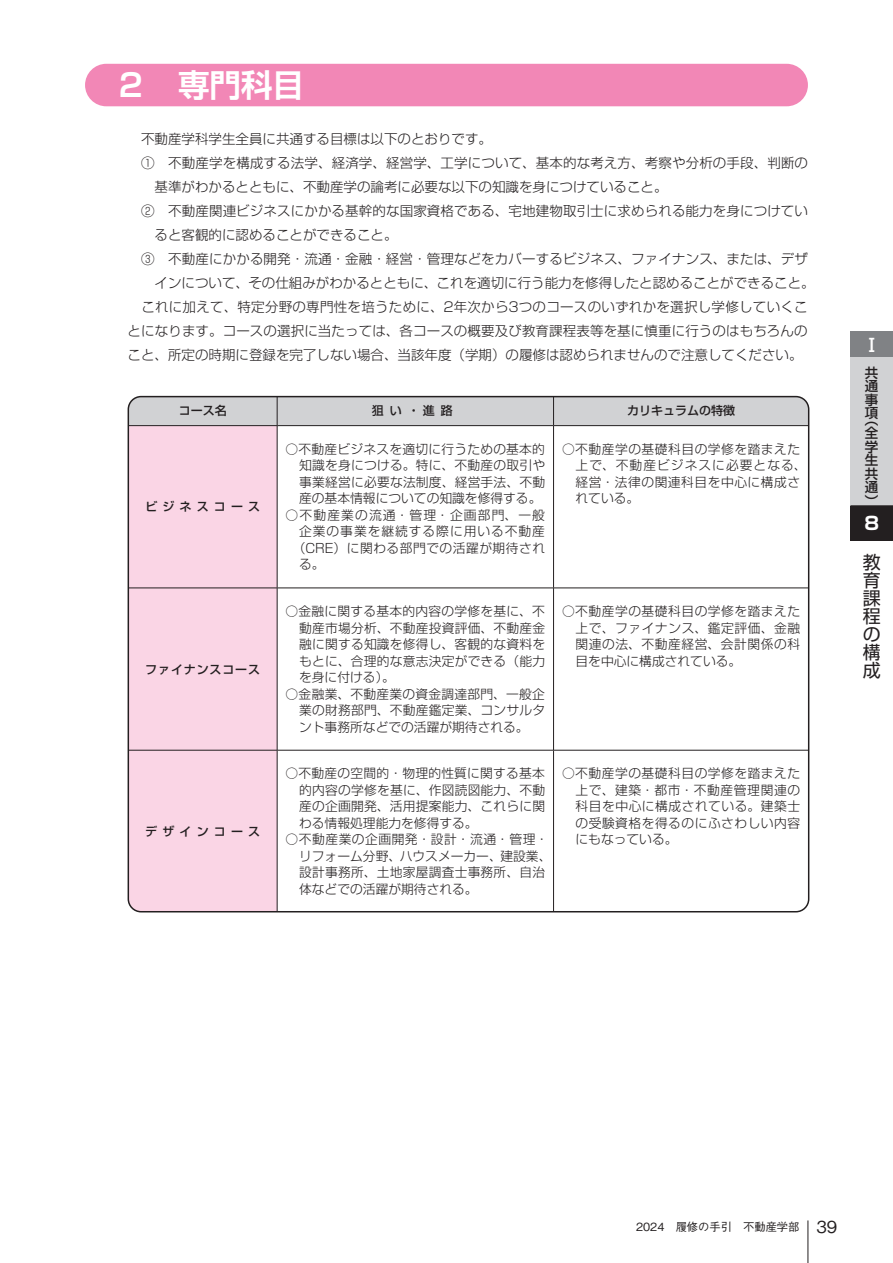
<style>
.page{position:relative;width:893px;height:1263px;background:#fff}
.page>*{position:absolute;margin:0;border:0;box-sizing:border-box;transform-origin:0 0}
.t1{font:700 31.5px "Shin Go Pr 6 N De";color:#fff}
.t2{font:18px/18px "Shin Go Pr 6 N";color:#231f20;text-align:justify}
.t3{font:500 18px "Shin Go Pr 6 N";color:#fff}
.t4{font:700 18px "Shin Go Pr 6 N";color:#fff}
.t5{font:300 13.5px "Shin Go Pr 6 N";letter-spacing:.01em;color:#231f20}
.t6{font:500 13.5px/13.5px "Shin Go Pr 6 N";color:#231f20;text-align:justify}
.t7{font:300 12.75px/16.5px "Shin Go Pr 6 N";letter-spacing:.02em;color:#231f20;text-align:justify}
.t8{font:300 12.75px/16.5px "Shin Go Pr 6 N";letter-spacing:.04em;color:#231f20}
.t9{font:300 12.75px/16.5px "Shin Go Pr 6 N";color:#231f20}
.t10{font:300 12.75px "Shin Go Pr 6 N";letter-spacing:.09em;color:#231f20}
.t11{font:300 12.75px "Shin Go Pr 6 N";letter-spacing:.075em;color:#231f20}
.t12{font:500 12px "Shin Go Pr 6 N";letter-spacing:.07em;color:#231f20}
.t13{font:500 12px "Shin Go Pr 6 N";letter-spacing:.43em;color:#231f20}
.t14{font:500 12px "Shin Go Pr 6 N";color:#231f20}
.t15{font:500 11.25px "Gothic BBB Pr 6 N";color:#231f20}
.s1{font-size:16.5px}
</style>
<div class="page">
<hr style="left:808px;top:1220px;width:1px;height:43px;background:#231f20">
<div style="left:85px;top:64px;width:723px;height:42px;background:#f287b6;border-radius:21px"></div>
<div style="left:128px;top:426px;width:149px;height:486px;background:#fad5e5"></div>
<hr style="left:277px;top:426px;width:1px;height:162px;background:#231f20">
<hr style="left:128px;top:588px;width:149px;height:1px;background:#231f20">
<hr style="left:277px;top:588px;width:277px;height:1px;background:#231f20">
<hr style="left:277px;top:588px;width:1px;height:162px;background:#231f20">
<hr style="left:554px;top:588px;width:255px;height:1px;background:#231f20">
<hr style="left:277px;top:750px;width:1px;height:162px;background:#231f20">
<svg style="left:128px;top:397px;width:681px;height:29px;background:#c8c9cb"></svg>
<hr style="left:553px;top:426px;width:1px;height:162px;background:#231f20">
<hr style="left:553px;top:588px;width:1px;height:162px;background:#231f20">
<hr style="left:553px;top:750px;width:1px;height:162px;background:#231f20">
<hr style="left:128px;top:750px;width:149px;height:1px;background:#231f20">
<hr style="left:277px;top:750px;width:277px;height:1px;background:#231f20">
<hr style="left:554px;top:750px;width:255px;height:1px;background:#231f20">
<div style="left:850px;top:332px;width:43px;height:25px;background:#808285"></div>
<div style="left:850px;top:357px;width:43px;height:149px;background:#d1d2d4"></div>
<div style="left:850px;top:506px;width:43px;height:34px;background:#231f20"></div>
<hr style="left:850px;top:505px;width:43px;height:2px;background:#231f20">
<hr style="left:850px;top:539px;width:43px;height:2px;background:#231f20">
<h1 class="t1" style="left:115px;top:59px;width:191px">２　専門科目</h1>
<p class="t5" style="left:141px;top:127px;width:352px">不動産学科学生全員に共通する目標は以下のとおりです。</p>
<p class="t5" style="left:141px;top:151px;width:669px">①　不動産学を構成する法学、経済学、経営学、工学について、基本的な考え方、考察や分析の手段、判断の</p>
<p class="t5" style="left:155px;top:175px;width:514px">基準がわかるとともに、不動産学の論考に必要な以下の知識を身につけていること。</p>
<p class="t5" style="left:141px;top:199px;width:668px">②　不動産関連ビジネスにかかる基幹的な国家資格である、宅地建物取引士に求められる能力を身につけてい</p>
<p class="t5" style="left:155px;top:223px;width:244px">ると客観的に認めることができること。</p>
<p class="t5" style="left:141px;top:247px;width:668px">③　不動産にかかる開発・流通・金融・経営・管理などをカバーするビジネス、ファイナンス、または、デザ</p>
<p class="t5" style="left:155px;top:271px;width:662px">インについて、その仕組みがわかるとともに、これを適切に行う能力を修得したと認めることができること。</p>
<p class="t5" style="left:128px;top:295px;width:682px">　これに加えて、特定分野の専門性を培うために、2年次から3つのコースのいずれかを選択し学修していくこ</p>
<p class="t5" style="left:128px;top:320px;width:682px">とになります。コースの選択に当たっては、各コースの概要及び教育課程表等を基に慎重に行うのはもちろんの</p>
<p class="t5" style="left:128px;top:344px;width:677px">こと、所定の時期に登録を完了しない場合、当該年度（学期）の履修は認められませんので注意してください。</p>
<p class="t12" style="left:179px;top:401px;width:49px">コース名</p>
<p class="t12" style="left:372px;top:401px;width:82px">狙い・進路</p>
<p class="t14" style="left:627px;top:401px;width:109px">カリキュラムの特徴</p>
<p class="t13" style="left:145px;top:497px;width:116px">ビジネスコース</p>
<p class="t12" style="left:145px;top:659px;width:116px">ファイナンスコース</p>
<p class="t13" style="left:145px;top:821px;width:116px">デザインコース</p>
<p class="t7" style="left:299px;top:440px;width:247px;text-indent:-14px">○不動産ビジネスを適切に行うための基本的知識を身につける。特に、不動産の取引や事業経営に必要な法制度、経営手法、不動産の基本情報についての知識を修得する。</p>
<p class="t10" style="left:286px;top:504px;width:261px">○不動産業の流通・管理・企画部門、一般</p>
<p class="t11" style="left:299px;top:521px;width:247px">企業の事業を継続する際に用いる不動産</p>
<p class="t8" style="left:293px;top:539px;width:254px">（CRE）に関わる部門での活躍が期待され</p>
<p class="t7" style="left:299px;top:555px;width:27px">る。</p>
<p class="t7" style="left:299px;top:602px;width:247px;text-indent:-14px">○金融に関する基本的内容の学修を基に、不動産市場分析、不動産投資評価、不動産金融に関する知識を修得し、客観的な資料をもとに、合理的な意志決定ができる（能力を身に付ける）。</p>
<p class="t7" style="left:299px;top:684px;width:247px;text-indent:-14px">○金融業、不動産業の資金調達部門、一般企業の財務部門、不動産鑑定業、コンサルタント事務所などでの活躍が期待される。</p>
<p class="t7" style="left:299px;top:764px;width:247px;text-indent:-14px">○不動産の空間的・物理的性質に関する基本的内容の学修を基に、作図読図能力、不動産の企画開発、活用提案能力、これらに関わる情報処理能力を修得する。</p>
<p class="t9" style="left:299px;top:830px;width:254px;text-indent:-14px">○不動産業の企画開発・設計・流通・管理・リフォーム分野、ハウスメーカー、建設業、設計事務所、土地家屋調査士事務所、自治体などでの活躍が期待される。</p>
<p class="t8" style="left:576px;top:440px;width:233px;text-indent:-14px">○不動産学の基礎科目の学修を踏まえた上で、不動産ビジネスに必要となる、経営・法律の関連科目を中心に構成されている。</p>
<p class="t7" style="left:576px;top:602px;width:226px;text-indent:-14px">○不動産学の基礎科目の学修を踏まえた上で、ファイナンス、鑑定評価、金融関連の法、不動産経営、会計関係の科目を中心に構成されている。</p>
<p class="t7" style="left:576px;top:764px;width:226px;text-indent:-14px">○不動産学の基礎科目の学修を踏まえた上で、建築・都市・不動産管理関連の科目を中心に構成されている。建築士の受験資格を得るのにふさわしい内容にもなっている。</p>
<h2 class="t3" style="left:863px;top:330px;width:13px">Ⅰ</h2>
<p class="t6" style="left:865px;top:365px;width:15px">共通事項</p>
<p class="t6" style="left:865px;top:412px;width:15px">（全学生共通）</p>
<h2 class="t4" style="left:863px;top:509px;width:17px">８</h2>
<h2 class="t2" style="left:863px;top:551px;width:19px">教育課程の構成</h2>
<p class="t15" style="left:636px;top:1218px;width:203px">2024　履修の手引　不動産学部 <span class="s1">39</span></p>
</div>
